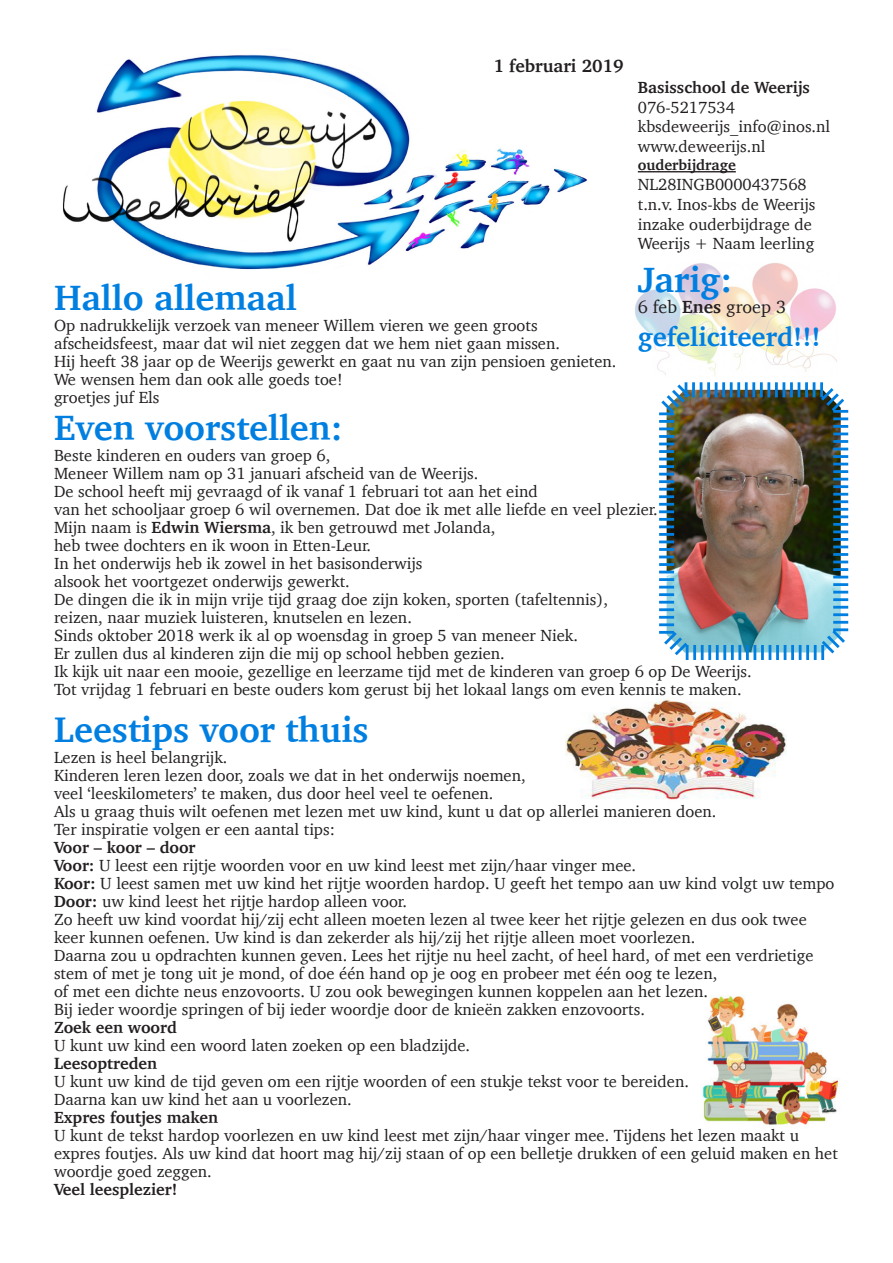
<style>
.page{position:relative;width:893px;height:1263px;background:#fff}
.page>*{position:absolute;margin:0;border:0;box-sizing:border-box;transform-origin:0 0}
.t1{font:700 36px "Charter";color:#007fe1}
.t2{font:700 27px "Charter";color:#007fe1}
.t3{font:18px "Charter";color:#231f20}
.t4{font:700 18px "Charter";color:#231f20}
.t5{font:16.5px/18px "Charter";color:#231f20}
.t6{font:700 16.5px "Charter";color:#231f20}
.t7{font:700 15px "Charter";color:#231f20}
.s1{font-weight:700}
</style>
<div class="page">
<img style="left:566px;top:699px;width:221px;height:101px">
<img style="left:702px;top:996px;width:137px;height:129px">
<img style="left:635px;top:263px;width:202px;height:113px">
<img style="left:63px;top:54px;width:525px;height:216px">
<hr style="left:638px;top:171px;width:98px;height:1px;background:#231f20">
<img style="left:659px;top:382px;width:190px;height:278px">
<p class="t4" style="left:494px;top:50px;width:131px">1 februari 2019</p>
<p class="t1" style="left:54px;top:266px;width:244px">Hallo allemaal</p>
<p class="t5" style="left:54px;top:316px;width:485px">Op nadrukkelijk verzoek van meneer Willem vieren we geen groots</p>
<p class="t5" style="left:54px;top:334px;width:507px">afscheidsfeest, maar dat wil niet zeggen dat we hem niet gaan missen.</p>
<p class="t5" style="left:54px;top:352px;width:564px">Hij heeft 38 jaar op de Weerijs gewerkt en gaat nu van zijn pensioen genieten.<br>We wensen hem dan ook alle goeds toe!</p>
<p class="t5" style="left:54px;top:388px;width:107px">groetjes juf Els</p>
<p class="t6" style="left:638px;top:73px;width:174px">Basisschool de Weerijs</p>
<p class="t5" style="left:638px;top:98px;width:99px">076-5217534</p>
<p class="t5" style="left:638px;top:117px;width:194px">kbsdeweerijs_info@inos.nl</p>
<p class="t5" style="left:638px;top:137px;width:129px">www.deweerijs.nl</p>
<p class="t7" style="left:638px;top:152px;width:99px">ouderbijdrage</p>
<p class="t5" style="left:638px;top:175px;width:170px">NL28INGB0000437568</p>
<p class="t5" style="left:638px;top:195px;width:179px">t.n.v. Inos-kbs de Weerijs</p>
<p class="t5" style="left:638px;top:215px;width:175px">inzake ouderbijdrage de</p>
<p class="t5" style="left:638px;top:234px;width:178px">Weerijs + Naam leerling</p>
<p class="t1" style="left:638px;top:248px;width:96px">Jarig:</p>
<p class="t3" style="left:638px;top:292px;width:150px">6 feb <span class="s1">Enes</span> groep 3</p>
<p class="t2" style="left:638px;top:313px;width:184px">gefeliciteerd!!!</p>
<p class="t1" style="left:54px;top:397px;width:290px">Even voorstellen:</p>
<p class="t5" style="left:54px;top:446px;width:278px">Beste kinderen en ouders van groep 6,</p>
<p class="t5" style="left:54px;top:464px;width:426px">Meneer Willem nam op 31 januari afscheid van de Weerijs.</p>
<p class="t5" style="left:54px;top:482px;width:485px">De school heeft mij gevraagd of ik vanaf 1 februari tot aan het eind</p>
<p class="t5" style="left:54px;top:500px;width:605px">van het schooljaar groep 6 wil overnemen. Dat doe ik met alle liefde en veel plezier.</p>
<p class="t5" style="left:54px;top:518px;width:443px">Mijn naam is <span class="s1">Edwin Wiersma</span>, ik ben getrouwd met Jolanda,</p>
<p class="t5" style="left:54px;top:536px;width:319px">heb twee dochters en ik woon in Etten-Leur.</p>
<p class="t5" style="left:54px;top:554px;width:370px">In het onderwijs heb ik zowel in het basisonderwijs</p>
<p class="t5" style="left:54px;top:572px;width:297px">alsook het voortgezet onderwijs gewerkt.</p>
<p class="t5" style="left:54px;top:590px;width:555px">De dingen die ik in mijn vrije tijd graag doe zijn koken, sporten (tafeltennis),</p>
<p class="t5" style="left:54px;top:608px;width:359px">reizen, naar muziek luisteren, knutselen en lezen.</p>
<p class="t5" style="left:54px;top:626px;width:525px">Sinds oktober 2018 werk ik al op woensdag in groep 5 van meneer Niek.</p>
<p class="t5" style="left:54px;top:644px;width:452px">Er zullen dus al kinderen zijn die mij op school hebben gezien.</p>
<p class="t5" style="left:54px;top:662px;width:699px">Ik kijk uit naar een mooie, gezellige en leerzame tijd met de kinderen van groep 6 op De Weerijs.</p>
<p class="t5" style="left:54px;top:680px;width:689px">Tot vrijdag 1 februari en beste ouders kom gerust bij het lokaal langs om even kennis te maken.</p>
<p class="t1" style="left:54px;top:699px;width:316px">Leestips voor thuis</p>
<p class="t5" style="left:54px;top:748px;width:175px">Lezen is heel belangrijk.</p>
<p class="t5" style="left:54px;top:766px;width:473px">Kinderen leren lezen door, zoals we dat in het onderwijs noemen,</p>
<p class="t5" style="left:54px;top:784px;width:441px">veel ‘leeskilometers’ te maken, dus door heel veel te oefenen.</p>
<p class="t5" style="left:54px;top:802px;width:664px">Als u graag thuis wilt oefenen met lezen met uw kind, kunt u dat op allerlei manieren doen.</p>
<p class="t5" style="left:54px;top:820px;width:282px">Ter inspiratie volgen er een aantal tips:</p>
<p class="t6" style="left:54px;top:833px;width:143px">Voor – koor – door</p>
<p class="t5" style="left:54px;top:856px;width:584px"><span class="s1">Voor:</span> U leest een rijtje woorden voor en uw kind leest met zijn/haar vinger mee.</p>
<p class="t5" style="left:54px;top:874px;width:782px"><span class="s1">Koor:</span> U leest samen met uw kind het rijtje woorden hardop. U geeft het tempo aan uw kind volgt uw tempo</p>
<p class="t5" style="left:54px;top:892px;width:355px"><span class="s1">Door:</span> uw kind leest het rijtje hardop alleen voor.</p>
<p class="t5" style="left:54px;top:910px;width:754px">Zo heeft uw kind voordat hij/zij echt alleen moeten lezen al twee keer het rijtje gelezen en dus ook twee keer kunnen oefenen. Uw kind is dan zekerder als hij/zij het rijtje alleen moet voorlezen.</p>
<p class="t5" style="left:54px;top:946px;width:761px">Daarna zou u opdrachten kunnen geven. Lees het rijtje nu heel zacht, of heel hard, of met een verdrietige stem of met je tong uit je mond, of doe één hand op je oog en probeer met één oog te lezen,</p>
<p class="t5" style="left:54px;top:982px;width:656px">of met een dichte neus enzovoorts. U zou ook bewegingen kunnen koppelen aan het lezen.</p>
<p class="t5" style="left:54px;top:1000px;width:592px">Bij ieder woordje springen of bij ieder woordje door de knieën zakken enzovoorts.</p>
<p class="t6" style="left:54px;top:1013px;width:124px">Zoek een woord</p>
<p class="t5" style="left:54px;top:1036px;width:418px">U kunt uw kind een woord laten zoeken op een bladzijde.</p>
<p class="t6" style="left:54px;top:1049px;width:105px">Leesoptreden</p>
<p class="t5" style="left:54px;top:1072px;width:636px">U kunt uw kind de tijd geven om een rijtje woorden of een stukje tekst voor te bereiden.</p>
<p class="t5" style="left:54px;top:1090px;width:299px">Daarna kan uw kind het aan u voorlezen.</p>
<p class="t6" style="left:54px;top:1103px;width:166px">Expres foutjes maken</p>
<p class="t5" style="left:54px;top:1126px;width:785px">U kunt de tekst hardop voorlezen en uw kind leest met zijn/haar vinger mee. Tijdens het lezen maakt u expres foutjes. Als uw kind dat hoort mag hij/zij staan of op een belletje drukken of een geluid maken en het woordje goed zeggen.</p>
<p class="t6" style="left:54px;top:1175px;width:125px">Veel leesplezier!</p>
</div>
